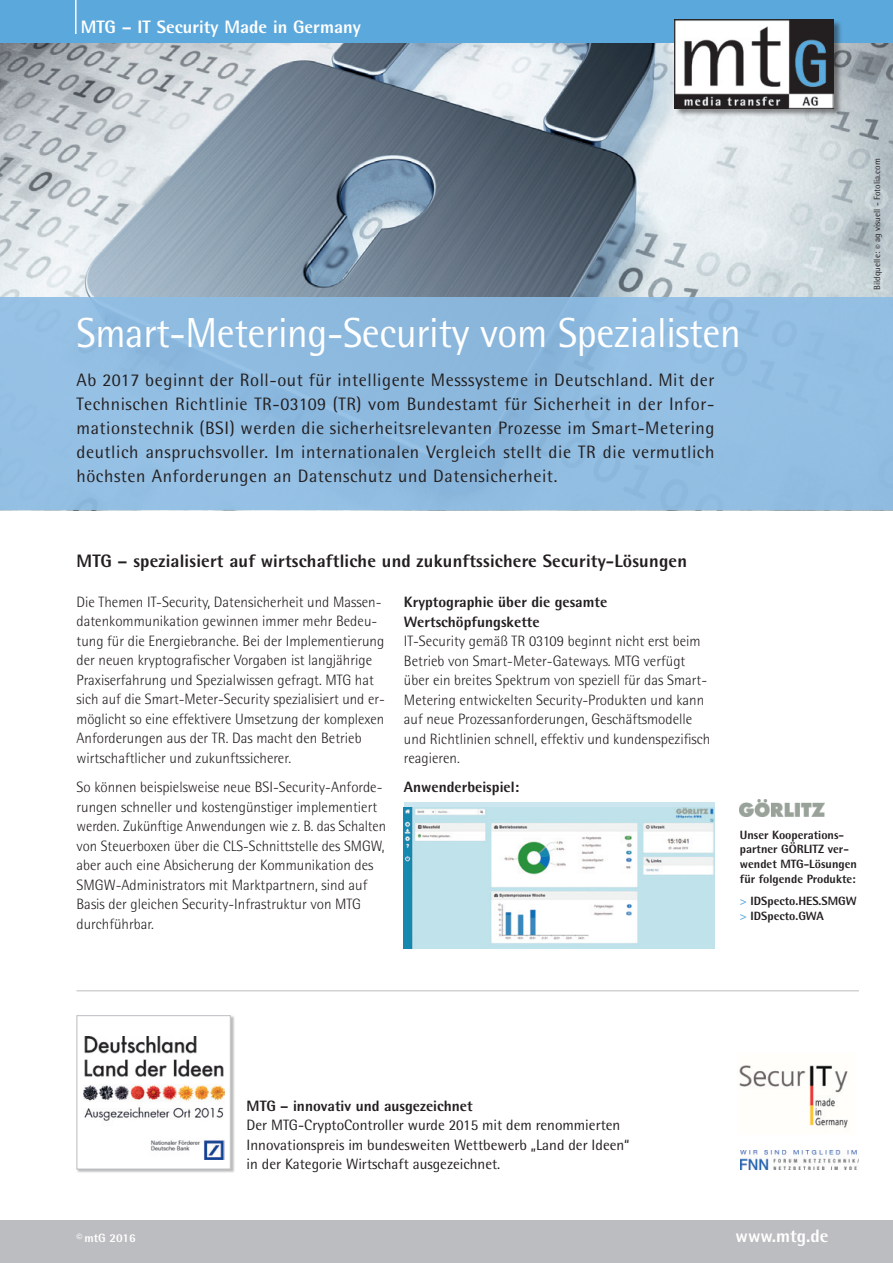
<style>
.page{position:relative;width:893px;height:1263px;background:#fff}
.page>*{position:absolute;margin:0;border:0;box-sizing:border-box;transform-origin:0 0}
.copy{font:42px "Agfa Rotis Semisans";letter-spacing:-.01em;color:#fff;scale:.95 1}
.copy-2{font:18px/24px "Agfa Rotis Semisans";letter-spacing:.03em;color:#231f20;text-align:justify}
.Crossline{font:800 18px "Agfa Rotis Semisans";letter-spacing:.01em;color:#231f20}
.Leiste{font:800 18px "Agfa Rotis Semisans";color:#fff}
.t1{font:300 15px/19.5px "Agfa Rotis Semisans";color:#231f20}
.t2{font:15px "Agfa Rotis Semisans";color:#231f20}
.t3{font:800 15px "Agfa Rotis Semisans";color:#231f20}
.t4{font:800 12px/14.7px "Agfa Rotis Semisans";color:#231f20}
.Leiste-2{font:800 12px "Agfa Rotis Semisans";color:#fff}
.Leiste-3{font:9px "Agfa Rotis Semisans";color:#231f20}
.s1{color:#5ba8dc}
</style>
<div class="page">
<img style="left:0;top:43px;width:893px;height:255px">
<div style="left:0;top:298px;width:893px;height:212px;background:#8ebde5"></div>
<div style="left:0;top:0;width:893px;height:43px;background:#5ba8dc"></div>
<hr style="left:75px;top:0;width:2px;height:34px;background:#fff">
<div style="left:674px;top:19px;width:169px;height:98px;background:#231f20;opacity:.5"></div>
<img style="left:674px;top:20px;width:160px;height:88px">
<div style="left:0;top:1220px;width:893px;height:43px;background:#bcbdc0"></div>
<img style="left:739px;top:1065px;width:109px;height:63px">
<img style="left:740px;top:799px;width:84px;height:17px">
<hr style="left:77px;top:990px;width:782px;height:1px;background:#bcbdc0">
<img style="left:741px;top:1150px;width:118px;height:19px">
<div style="left:77px;top:1015px;width:158px;height:158px;background:#231f20;opacity:.3"></div>
<div style="left:77px;top:1016px;width:153px;height:153px;background:#fff"></div>
<img style="left:83px;top:1036px;width:141px;height:123px">
<div style="left:77px;top:1015px;width:154px;height:154px;border:1px solid #bcbdc0"></div>
<div style="left:404px;top:803px;width:310px;height:145px;background:#cbe6ef"></div>
<img style="left:404px;top:808px;width:310px;height:140px">
<p class="Leiste" style="left:81px;top:16px;width:281px">MTG – IT Security Made in Germany</p>
<p class="copy" style="left:77px;top:308px;width:701px">Smart-Metering-Security vom Spezialisten</p>
<p class="copy-2" style="left:77px;top:368px;width:639px">Ab 2017 beginnt der Roll-out für intelligente Messsysteme in Deutschland. Mit der</p>
<p class="copy-2" style="left:77px;top:392px;width:639px">Technischen Richtlinie TR-03109 (TR) vom Bundestamt für Sicherheit in der Infor&shy;mationstechnik (BSI) werden die sicherheitsrelevanten Prozesse im Smart-Metering deutlich anspruchsvoller. Im internationalen Vergleich stellt die TR die vermutlich höchsten Anforderungen an Datenschutz und Datensicherheit.</p>
<p class="Leiste-3" style="left:872px;top:290px;width:133px;rotate:-90deg">Bildquelle: © ag visuell - Fotolia.com</p>
<p class="Crossline" style="left:77px;top:549px;width:612px">MTG – spezialisiert auf wirtschaftliche und zukunftssichere Security-Lösungen</p>
<p class="t1" style="left:77px;top:592px;width:310px">Die Themen IT-Security, Datensicherheit und Massen&shy;datenkommunikation gewinnen immer mehr Bedeu&shy;tung für die Energiebranche. Bei der Implementierung der neuen kryptografischer Vorgaben ist langjährige Praxiserfahrung und Spezialwissen gefragt. MTG hat sich auf die Smart-Meter-Security spezialisiert und er-</p>
<p class="t1" style="left:77px;top:709px;width:309px">möglicht so eine effektivere Umsetzung der komplexen<br>Anforderungen aus der TR. Das macht den Betrieb wirtschaftlicher und zukunftssicherer.</p>
<p class="t1" style="left:77px;top:777px;width:311px">So können beispielsweise neue BSI-Security-Anforde&shy;rungen schneller und kostengünstiger implementiert werden. Zukünftige Anwendungen wie z. B. das Schalten von Steuerboxen über die CLS-Schnittstelle des SMGW,</p>
<p class="t1" style="left:77px;top:855px;width:298px">aber auch eine Absicherung der Kommunikation des SMGW-Administrators mit Marktpartnern, sind auf Basis der gleichen Security-Infrastruktur von MTG durchführbar.</p>
<p class="t3" style="left:404px;top:593px;width:205px">Kryptographie über die gesamte</p>
<p class="t3" style="left:404px;top:612px;width:137px">Wertschöpfungskette</p>
<p class="t1" style="left:404px;top:631px;width:298px">IT-Security gemäß TR 03109 beginnt nicht erst beim<br>Betrieb von Smart-Meter-Gateways. MTG verfügt</p>
<p class="t1" style="left:404px;top:670px;width:308px">über ein breites Spektrum von speziell für das Smart-Metering entwickelten Security-Produkten und kann auf neue Prozessanforderungen, Geschäftsmodelle und Richtlinien schnell, effektiv und kundenspezifisch reagieren.</p>
<p class="t3" style="left:404px;top:778px;width:117px">Anwenderbeispiel:</p>
<p class="t4" style="left:740px;top:827px;width:106px">Unser Kooperations-</p>
<p class="t4" style="left:740px;top:842px;width:119px">partner GÖRLITZ ver&shy;wendet MTG-Lösungen</p>
<p class="t4" style="left:740px;top:871px;width:117px">für folgende Produkte:</p>
<p class="t4" style="left:740px;top:893px;width:118px"><span class="s1">&gt;</span> IDSpecto.HES.SMGW</p>
<p class="t4" style="left:740px;top:908px;width:86px"><span class="s1">&gt;</span> IDSpecto.GWA</p>
<p class="t3" style="left:247px;top:1096px;width:228px">MTG – innovativ und ausgezeichnet</p>
<p class="t2" style="left:247px;top:1116px;width:375px">Der MTG-CryptoController wurde 2015 mit dem renommierten</p>
<p class="t2" style="left:247px;top:1136px;width:384px">Innovationspreis im bundesweiten Wettbewerb „Land der Ideen“</p>
<p class="t2" style="left:247px;top:1155px;width:255px">in der Kategorie Wirtschaft ausgezeichnet.</p>
<p class="Leiste-2" style="left:77px;top:1230px;width:61px">© mtG 2016</p>
<p class="Leiste" style="left:736px;top:1224px;width:94px">www.mtg.de</p>
</div>
